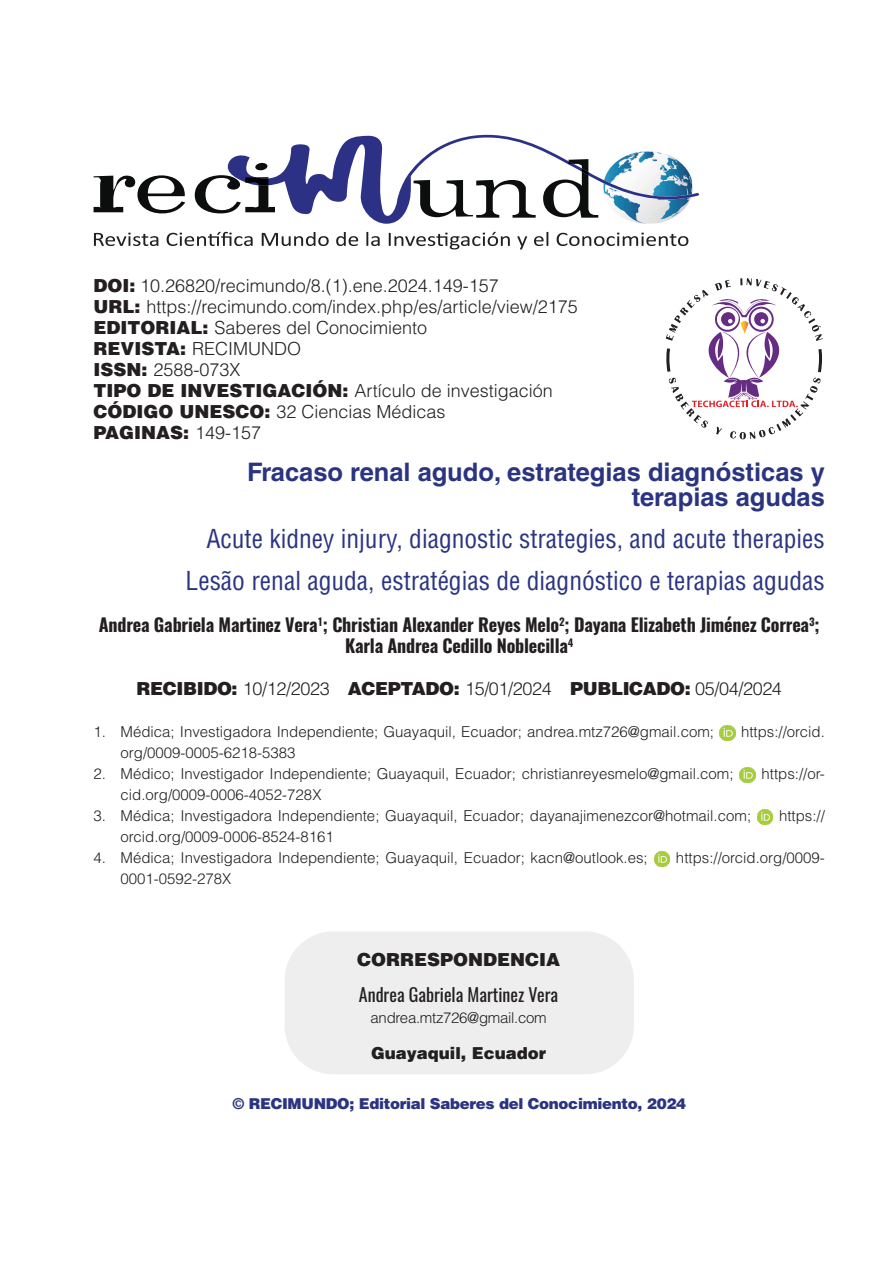
<style>
.page{position:relative;width:893px;height:1263px;background:#fff}
.page>*{position:absolute;margin:0;border:0;box-sizing:border-box;transform-origin:0 0}
.t1{font:condensed 25.5px "Helvetica LT Std";color:#2b3481}
.t2{font:700 25.5px "Helvetica LT Std";color:#2b3481}
.t3{font:300 18px "Helvetica LT Std";color:#231f20}
.t4{font:700 18px/21px "Oswald";letter-spacing:-.01em;color:#231f20;text-align:center}
.t5{font:300 18px "Helvetica LT Std";letter-spacing:-.02em;color:#231f20}
.t6{font:900 18px "Helvetica LT Std";color:#231f20}
.t7{font:18px "Oswald";color:#231f20}
.t8{font:900 16.5px "Helvetica LT Std";color:#231f20}
.t9{font:300 15px "Helvetica LT Std";color:#231f20}
.t10{font:900 15px "Helvetica LT Std";letter-spacing:-.02em;color:#2b3481}
.t11{font:300 15px "Helvetica LT Std";letter-spacing:-.02em;color:#231f20}
.s1{font-weight:900}
.s2{font-weight:300}
</style>
<div class="page">
<svg style="left:94px;top:175px;width:91px;height:38px"></svg>
<svg style="left:195px;top:134px;width:504px;height:90px"></svg>
<svg style="left:94px;top:233px;width:64px;height:13px"></svg>
<svg style="left:167px;top:232px;width:86px;height:14px"></svg>
<svg style="left:262px;top:232px;width:67px;height:14px"></svg>
<svg style="left:336px;top:232px;width:22px;height:14px"></svg>
<svg style="left:366px;top:232px;width:14px;height:14px"></svg>
<svg style="left:389px;top:232px;width:121px;height:17px"></svg>
<svg style="left:517px;top:236px;width:10px;height:13px"></svg>
<svg style="left:534px;top:232px;width:14px;height:14px"></svg>
<svg style="left:557px;top:233px;width:131px;height:13px"></svg>
<img style="left:720px;top:725px;width:15px;height:16px">
<img style="left:740px;top:767px;width:15px;height:16px">
<img style="left:757px;top:809px;width:16px;height:16px">
<img style="left:654px;top:851px;width:16px;height:16px">
<div style="left:285px;top:931px;width:349px;height:143px;background:#edeeed;border-radius:49px"></div>
<svg style="left:666px;top:278px;width:157px;height:161px"></svg>
<p class="t3" style="left:94px;top:274px;width:407px"><span class="s1">DOI:</span> 10.26820/recimundo/8.(1).ene.2024.149-157</p>
<p class="t3" style="left:94px;top:295px;width:486px"><span class="s1">URL:</span> https://recimundo.com/index.php/es/article/view/2175</p>
<p class="t3" style="left:94px;top:316px;width:335px"><span class="s1">EDITORIAL:</span> Saberes del Conocimiento</p>
<p class="t3" style="left:94px;top:337px;width:209px"><span class="s1">REVISTA:</span> RECIMUNDO</p>
<p class="t3" style="left:94px;top:358px;width:149px"><span class="s1">ISSN:</span> 2588-073X</p>
<p class="t3" style="left:94px;top:379px;width:461px"><span class="s1">TIPO DE INVESTIGACIÓN:</span> Artículo de investigación</p>
<p class="t3" style="left:94px;top:400px;width:354px"><span class="s1">CÓDIGO UNESCO:</span> 32 Ciencias Médicas</p>
<p class="t6" style="left:94px;top:420px;width:169px">PAGINAS: <span class="s2">149-157</span></p>
<p class="t2" style="left:247px;top:456px;width:579px">Fracaso renal agudo, estrategias diagnósticas y</p>
<p class="t2" style="left:632px;top:481px;width:195px">terapias agudas</p>
<p class="t1" style="left:206px;top:523px;width:620px">Acute kidney injury, diagnostic strategies, and acute therapies</p>
<p class="t1" style="left:186px;top:565px;width:641px">Lesão renal aguda, estratégias de diagnóstico e terapias agudas</p>
<p class="t4" style="left:99px;top:615px;width:722px">Andrea Gabriela Martinez Vera<sup>1</sup>; Christian Alexander Reyes Melo<sup>2</sup>; Dayana Elizabeth Jiménez Correa<sup>3</sup>;<br>Karla Andrea Cedillo Noblecilla<sup>4</sup></p>
<p class="t5" style="left:137px;top:677px;width:647px"><span class="s1">RECIBIDO:</span> 10/12/2023 <span class="s1">ACEPTADO:</span> 15/01/2024 <span class="s1">PUBLICADO:</span> 05/04/2024</p>
<p class="t9" style="left:94px;top:722px;width:622px">1. Médica; Investigadora Independiente; Guayaquil, Ecuador; andrea.mtz726@gmail.com;</p>
<p class="t9" style="left:741px;top:722px;width:85px">https://orcid.</p>
<p class="t9" style="left:121px;top:743px;width:177px">org/0009-0005-6218-5383</p>
<p class="t9" style="left:94px;top:764px;width:641px">2. Médico; Investigador Independiente; Guayaquil, Ecuador; christianreyesmelo@gmail.com;</p>
<p class="t9" style="left:762px;top:764px;width:65px">https://or-</p>
<p class="t9" style="left:121px;top:785px;width:202px">cid.org/0009-0006-4052-728X</p>
<p class="t9" style="left:94px;top:806px;width:659px">3. Médica; Investigadora Independiente; Guayaquil, Ecuador; dayanajimenezcor@hotmail.com;</p>
<p class="t9" style="left:779px;top:806px;width:47px">https://</p>
<p class="t9" style="left:121px;top:827px;width:215px">orcid.org/0009-0006-8524-8161</p>
<p class="t9" style="left:94px;top:848px;width:556px">4. Médica; Investigadora Independiente; Guayaquil, Ecuador; kacn@outlook.es;</p>
<p class="t9" style="left:676px;top:848px;width:150px">https://orcid.org/0009-</p>
<p class="t9" style="left:121px;top:869px;width:112px">0001-0592-278X</p>
<p class="t6" style="left:357px;top:948px;width:204px">CORRESPONDENCIA</p>
<p class="t7" style="left:359px;top:978px;width:201px">Andrea Gabriela Martinez Vera</p>
<p class="t11" style="left:371px;top:1008px;width:178px">andrea.mtz726@gmail.com</p>
<p class="t8" style="left:371px;top:1042px;width:177px">Guayaquil, Ecuador</p>
<p class="t10" style="left:232px;top:1094px;width:455px">© RECIMUNDO; Editorial Saberes del Conocimiento, 2024</p>
</div>
